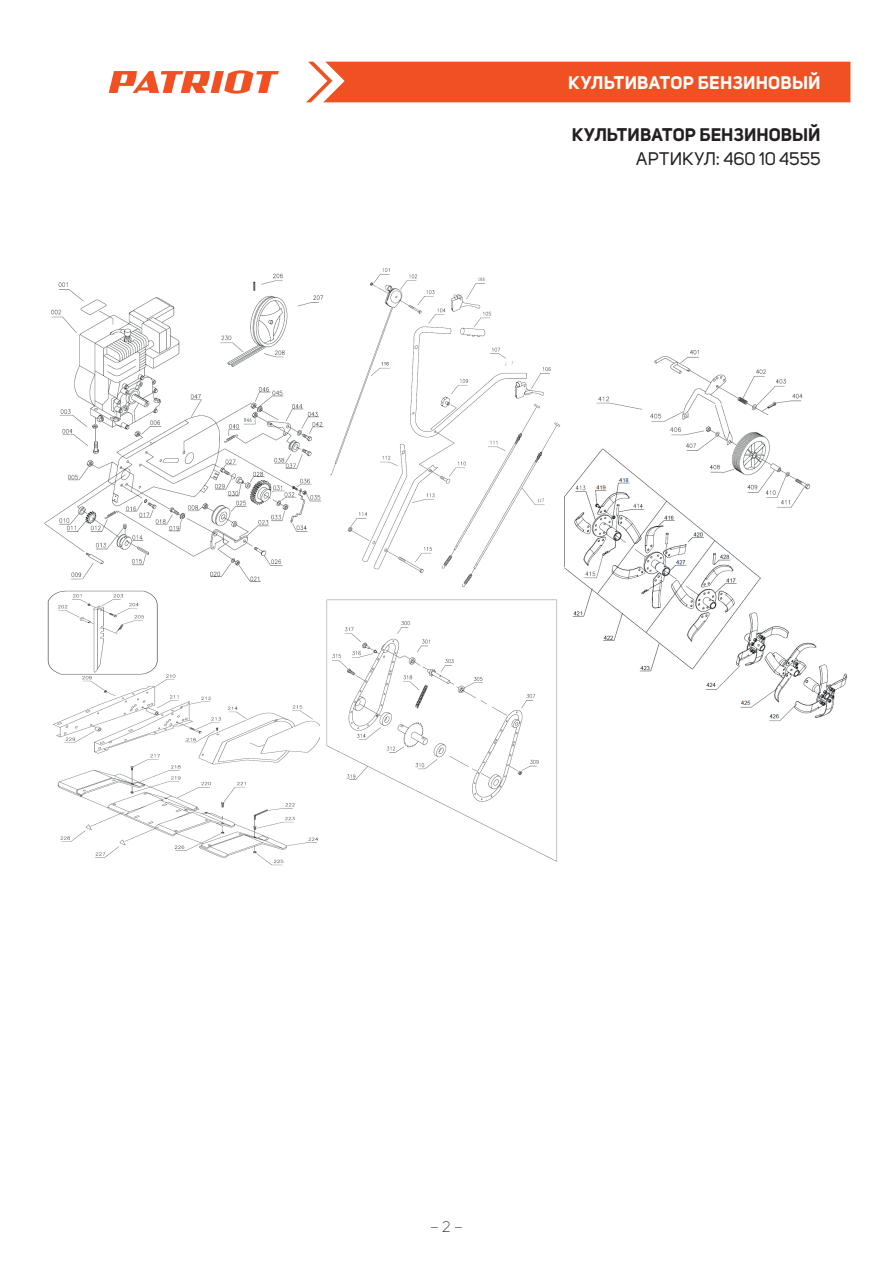
<style>
.page{position:relative;width:893px;height:1263px;background:#fff}
.page>*{position:absolute;margin:0;border:0;box-sizing:border-box;transform-origin:0 0}
.t1{font:700 18px "Uni Sans";letter-spacing:.015em;color:#fff}
.t2{font:700 18px "Uni Sans";letter-spacing:.005em;color:#231f20}
.t3{font:18px "Uni Sans";color:#231f20}
.t4{font:300 15px "Uni Sans";color:#231f20}
</style>
<div class="page">
<div style="left:306px;top:62px;width:544px;height:40px;background:#f15122"></div>
<svg style="left:109px;top:70px;width:170px;height:24px"></svg>
<img style="left:44px;top:273px;width:280px;height:309px">
<img style="left:330px;top:268px;width:231px;height:319px">
<img style="left:47px;top:591px;width:273px;height:275px">
<img style="left:326px;top:599px;width:231px;height:263px">
<img style="left:564px;top:350px;width:283px;height:371px">
<p class="t1" style="left:568px;top:72px;width:254px">КУЛЬТИВАТОР БЕНЗИНОВЫЙ</p>
<p class="t2" style="left:572px;top:123px;width:250px">КУЛЬТИВАТОР БЕНЗИНОВЫЙ</p>
<p class="t3" style="left:636px;top:148px;width:186px">АРТИКУЛ: 460 10 4555</p>
<p class="t4" style="left:430px;top:1218px;width:34px">– 2 –</p>
</div>
